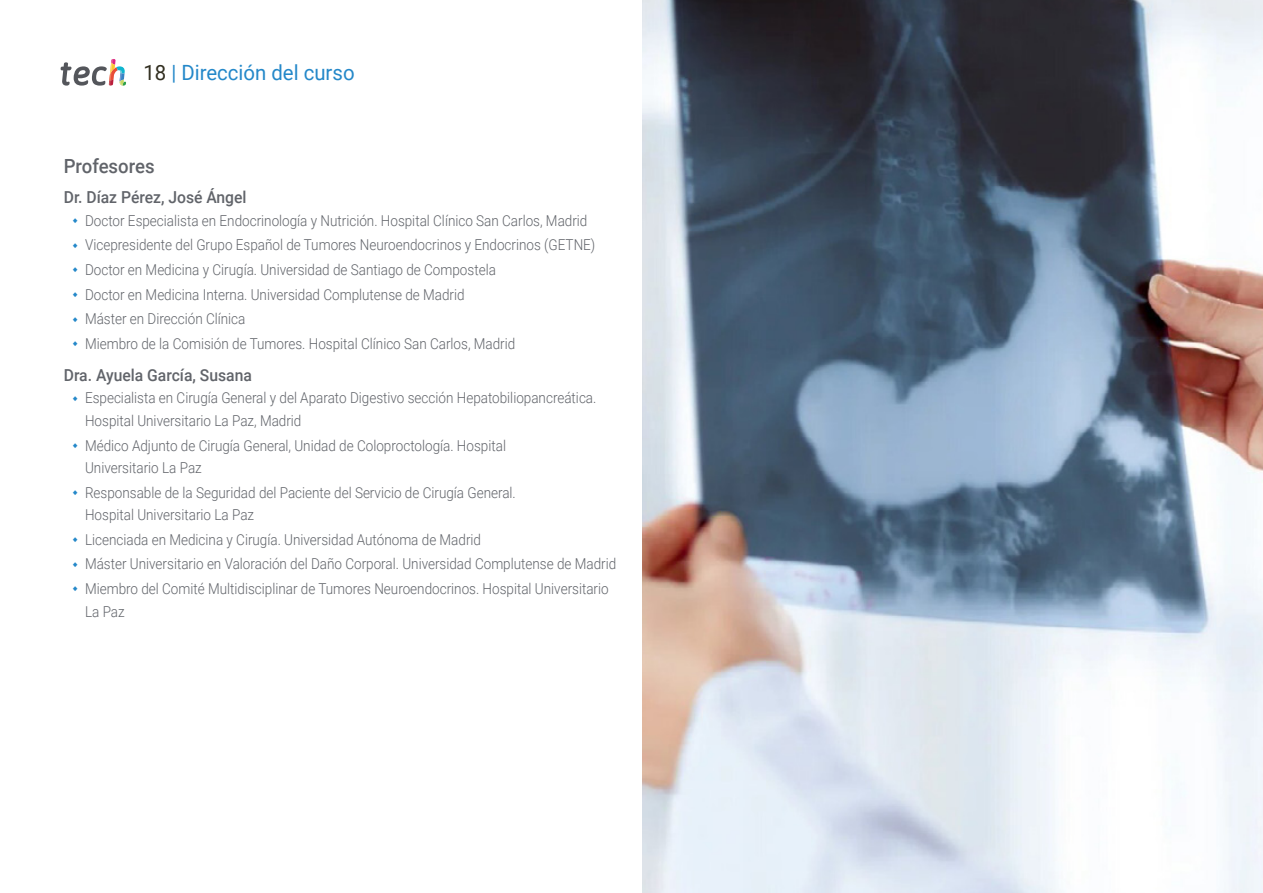
<style>
.page{position:relative;width:1263px;height:893px;background:#fff}
.page>*{position:absolute;margin:0;border:0;box-sizing:border-box;transform-origin:0 0}
.t1{font:21px "Roboto";color:#2488c9}
.t2{font:500 19.5px "Roboto";color:#61646a;scale:.95 1}
.t3{font:500 16.5px "Roboto";color:#61646a;scale:.95 1}
.t4{font:300 15px/24.6px "Roboto";color:#61646a;scale:.9 1}
.s1{color:#312e20}
</style>
<div class="page">
<svg style="left:61px;top:59px;width:65px;height:27px"></svg>
<img style="left:642px;top:0;width:621px;height:893px">
<h1 class="t1" style="left:144px;top:57px;width:213px"><span class="s1">18</span> | Dirección del curso</h1>
<h2 class="t2" style="left:64px;top:152px;width:97px">Profesores</h2>
<p class="t3" style="left:64px;top:186px;width:194px">Dr. Díaz Pérez, José Ángel</p>
<p class="t4" style="left:85px;top:208px;width:568px">Doctor Especialista en Endocrinología y Nutrición. Hospital Clínico San Carlos, Madrid Vicepresidente del Grupo Español de Tumores Neuroendocrinos y Endocrinos (GETNE)<br>Doctor en Medicina y Cirugía. Universidad de Santiago de Compostela<br>Doctor en Medicina Interna. Universidad Complutense de Madrid<br>Máster en Dirección Clínica<br>Miembro de la Comisión de Tumores. Hospital Clínico San Carlos, Madrid</p>
<p class="t3" style="left:64px;top:364px;width:199px">Dra. Ayuela García, Susana</p>
<p class="t4" style="left:85px;top:386px;width:570px;line-height:22.5px">Especialista en Cirugía General y del Aparato Digestivo sección Hepatobiliopancreática.<br>Hospital Universitario La Paz, Madrid</p>
<p class="t4" style="left:85px;top:433px;width:469px;line-height:22.5px">Médico Adjunto de Cirugía General, Unidad de Coloproctología. Hospital<br>Universitario La Paz</p>
<p class="t4" style="left:85px;top:481px;width:480px;line-height:22.5px">Responsable de la Seguridad del Paciente del Servicio de Cirugía General.<br>Hospital Universitario La Paz</p>
<p class="t4" style="left:85px;top:527px;width:592px">Licenciada en Medicina y Cirugía. Universidad Autónoma de Madrid<br>Máster Universitario en Valoración del Daño Corporal. Universidad Complutense de Madrid<br>Miembro del Comité Multidisciplinar de Tumores Neuroendocrinos. Hospital Universitario</p>
<p class="t4" style="left:85px;top:598px;width:46px">La Paz</p>
</div>
